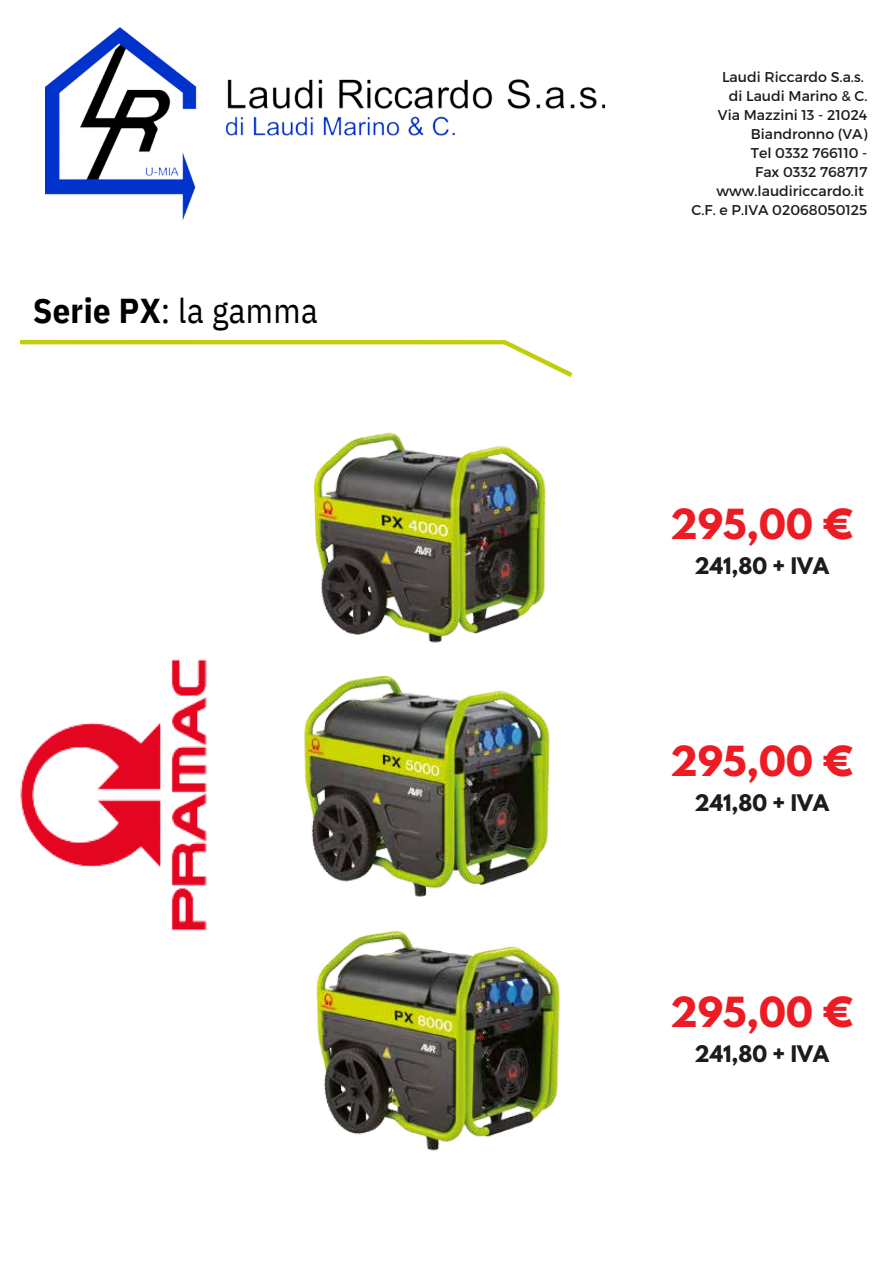
<style>
.page{position:relative;width:893px;height:1264px;background:#fff}
.page>*{position:absolute;margin:0;border:0;box-sizing:border-box;transform-origin:0 0}
.t1{font:700 36.75px "League Spartan";color:#ed1b24}
.t2{font:34.5px "IBM Plex Sans Cond";letter-spacing:.01em;color:#000}
.t3{font:700 20.25px "League Spartan";color:#1c1c1c}
.t4{font:14.1px/19px "Montserrat";color:#1c1c1c;text-align:right}
.s1{font-weight:700}
</style>
<div class="page">
<img style="left:46px;top:28px;width:558px;height:192px">
<img style="left:316px;top:930px;width:244px;height:221px">
<img style="left:304px;top:675px;width:246px;height:222px">
<img style="left:313px;top:432px;width:233px;height:211px">
<svg style="left:20px;top:340px;width:552px;height:37px"></svg>
<img style="left:20px;top:659px;width:187px;height:272px">
<p class="t2" style="left:33px;top:288px;width:286px"><span class="s1">Serie PX</span>: la gamma</p>
<p class="t4" style="left:722px;top:66px;width:143px">Laudi Riccardo S.a.s.</p>
<p class="t4" style="left:728px;top:85px;width:140px">di Laudi Marino &amp; C.</p>
<p class="t4" style="left:718px;top:105px;width:151px">Via Mazzini 13 - 21024<br>Biandronno (VA)</p>
<p class="t4" style="left:750px;top:143px;width:118px">Tel 0332 766110 -</p>
<p class="t4" style="left:755px;top:162px;width:114px">Fax 0332 768717</p>
<p class="t4" style="left:716px;top:181px;width:149px">www.laudiriccardo.it</p>
<p class="t4" style="left:691px;top:200px;width:177px">C.F. e P.IVA 02068050125</p>
<p class="t1" style="left:670px;top:506px;width:185px">295,00 €</p>
<p class="t3" style="left:694px;top:555px;width:136px">241,80 + IVA</p>
<p class="t1" style="left:670px;top:743px;width:185px">295,00 €</p>
<p class="t3" style="left:694px;top:792px;width:136px">241,80 + IVA</p>
<p class="t1" style="left:670px;top:993px;width:185px">295,00 €</p>
<p class="t3" style="left:694px;top:1043px;width:136px">241,80 + IVA</p>
</div>
